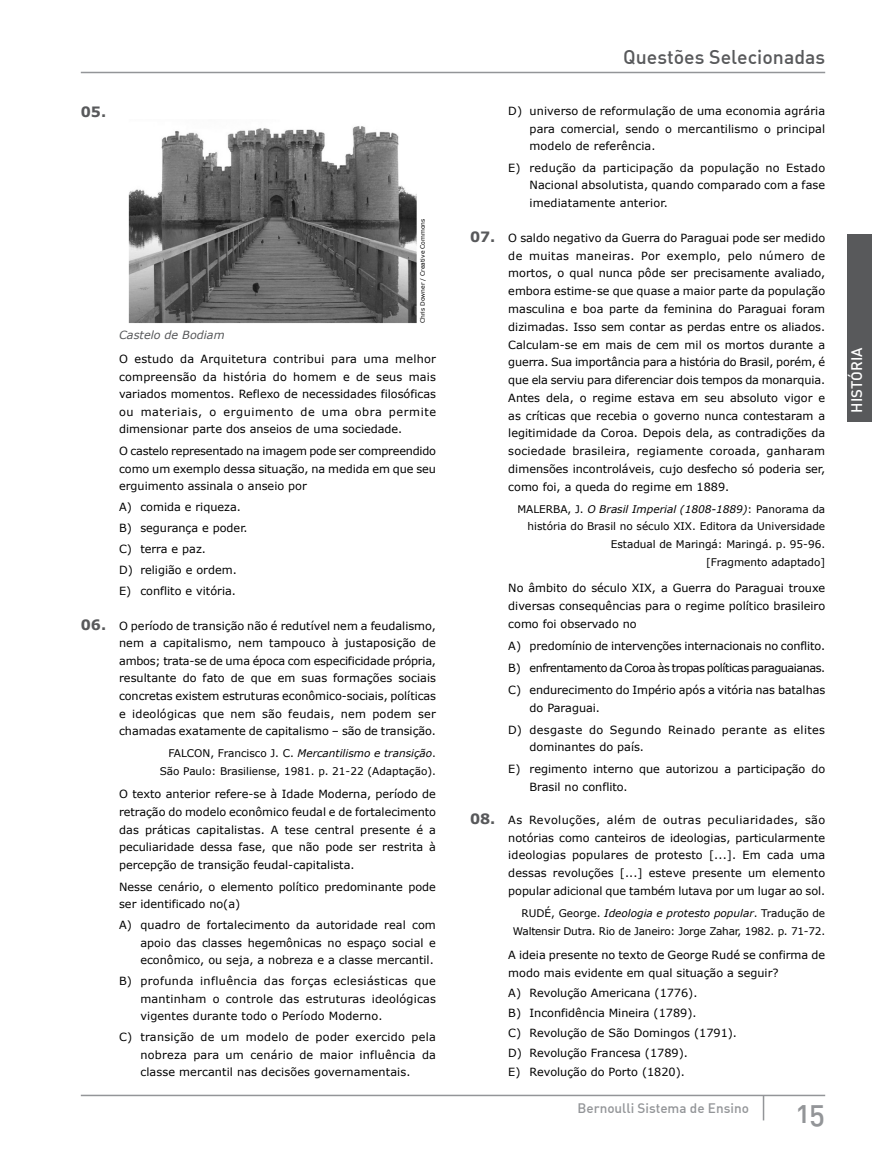
<style>
.page{position:relative;width:872px;height:1170px;background:#fff}
.page>*{position:absolute;margin:0;border:0;box-sizing:border-box;transform-origin:0 0}
.t1{font:500 30px "DIN Alternate";color:#939598}
.t2{font:500 19.5px "DIN Alternate";color:#58595b}
.t3{font:500 15px "DIN";color:#fff}
.t4{font:700 14.25px "Verdana";color:#58595b}
.t5{font:500 13.5px "DIN Alternate";color:#939598}
.t6{font:11.25px/17.7px "Verdana";color:#000;text-align:justify}
.t7{font:11.25px/24px "Verdana";letter-spacing:.02em;color:#000}
.t8{font:11.25px/22px "Verdana";letter-spacing:.03em;color:#000}
.t9{font:10.5px/17.7px "Verdana";color:#000;text-align:right}
.t10{font:10.5px/17.7px "Verdana";letter-spacing:-.02em;color:#000;text-align:right}
.t11{font:6px "Verdana";color:#000}
.s1{font-style:italic;color:#58595b}
.s2{font-weight:700;font-size:14.25px;color:#58595b}
.s3{font-style:italic}
</style>
<div class="page">
<hr style="left:81px;top:72px;width:744px;height:1px;background:#939598">
<hr style="left:762px;top:1095px;width:2px;height:25px;background:#939598">
<hr style="left:81px;top:1094px;width:744px;height:2px;background:#939598">
<div style="left:847px;top:234px;width:25px;height:187px;background:#58595b"></div>
<img style="left:129px;top:126px;width:288px;height:197px">
<p class="t4" style="left:81px;top:102px;width:27px">05.</p>
<p class="t11" style="left:418px;top:323px;width:106px;rotate:-90deg">Chris Downer / Creative Commons</p>
<p class="t7" style="left:119px;top:323px;width:318px"><span class="s1">Castelo de Bodiam<br></span>O estudo da Arquitetura contribui para uma melhor</p>
<p class="t6" style="left:119px;top:367px;width:318px">compreensão da história do homem e de seus mais variados momentos. Reflexo de necessidades filosóficas ou materiais, o erguimento de uma obra permite dimensionar parte dos anseios de uma sociedade.</p>
<p class="t6" style="left:119px;top:442px;width:318px">O castelo representado na imagem pode ser compreendido como um exemplo dessa situação, na medida em que seu erguimento assinala o anseio por</p>
<p class="t6" style="left:119px;top:496px;width:130px;line-height:21px;text-align:left">A) comida e riqueza.<br>B) segurança e poder.<br>C) terra e paz.<br>D) religião e ordem.<br>E) conflito e vitória.</p>
<p class="t6" style="left:119px;top:616px;width:318px;text-indent:-38px"><span class="s2">06.</span> O período de transição não é redutível nem a feudalismo, nem a capitalismo, nem tampouco à justaposição de ambos; trata-se de uma época com especificidade própria, resultante do fato de que em suas formações sociais concretas existem estruturas econômico-sociais, políticas e ideológicas que nem são feudais, nem podem ser chamadas exatamente de capitalismo – são de transição.</p>
<p class="t9" style="left:160px;top:744px;width:278px">FALCON, Francisco J. C. <span class="s3">Mercantilismo e transição</span>.<br>São Paulo: Brasiliense, 1981. p. 21-22 (Adaptação).</p>
<p class="t6" style="left:119px;top:785px;width:318px">O texto anterior refere-se à Idade Moderna, período de retração do modelo econômico feudal e de fortalecimento das práticas capitalistas. A tese central presente é a peculiaridade dessa fase, que não pode ser restrita à percepção de transição feudal-capitalista.</p>
<p class="t6" style="left:119px;top:877px;width:318px">Nesse cenário, o elemento político predominante pode ser identificado no(a)</p>
<p class="t6" style="left:140px;top:915px;width:297px;text-indent:-21px">A) quadro de fortalecimento da autoridade real com apoio das classes hegemônicas no espaço social e econômico, ou seja, a nobreza e a classe mercantil.</p>
<p class="t6" style="left:140px;top:972px;width:297px;text-indent:-21px">B) profunda influência das forças eclesiásticas que mantinham o controle das estruturas ideológicas vigentes durante todo o Período Moderno.</p>
<p class="t6" style="left:140px;top:1028px;width:297px;text-indent:-21px">C) transição de um modelo de poder exercido pela nobreza para um cenário de maior influência da classe mercantil nas decisões governamentais.</p>
<h2 class="t2" style="left:623px;top:44px;width:203px">Questões Selecionadas</h2>
<p class="t6" style="left:529px;top:102px;width:297px;text-indent:-21px">D) universo de reformulação de uma economia agrária para comercial, sendo o mercantilismo o principal modelo de referência.</p>
<p class="t6" style="left:529px;top:158px;width:297px;text-indent:-21px">E) redução da participação da população no Estado Nacional absolutista, quando comparado com a fase imediatamente anterior.</p>
<p class="t6" style="left:508px;top:229px;width:318px;text-indent:-38px"><span class="s2">07.</span> O saldo negativo da Guerra do Paraguai pode ser medido de muitas maneiras. Por exemplo, pelo número de mortos, o qual nunca pôde ser precisamente avaliado, embora estime-se que quase a maior parte da população masculina e boa parte da feminina do Paraguai foram dizimadas. Isso sem contar as perdas entre os aliados.<br>Calculam-se em mais de cem mil os mortos durante a guerra. Sua importância para a história do Brasil, porém, é que ela serviu para diferenciar dois tempos da monarquia.<br>Antes dela, o regime estava em seu absoluto vigor e as críticas que recebia o governo nunca contestaram a legitimidade da Coroa. Depois dela, as contradições da sociedade brasileira, regiamente coroada, ganharam dimensões incontroláveis, cujo desfecho só poderia ser, como foi, a queda do regime em 1889.</p>
<p class="t9" style="left:517px;top:500px;width:309px">MALERBA, J. <span class="s3">O Brasil Imperial (1808-1889)</span>: Panorama da história do Brasil no século XIX. Editora da Universidade Estadual de Maringá: Maringá. p. 95-96.<br>[Fragmento adaptado]</p>
<p class="t6" style="left:508px;top:579px;width:318px">No âmbito do século XIX, a Guerra do Paraguai trouxe diversas consequências para o regime político brasileiro como foi observado no</p>
<p class="t6" style="left:508px;top:634px;width:318px;line-height:22px">A) predomínio de intervenções internacionais no conflito.<br>B) enfrentamento da Coroa às tropas políticas paraguaianas.<br>C) endurecimento do Império após a vitória nas batalhas</p>
<p class="t8" style="left:508px;top:696px;width:318px;text-indent:21px">do Paraguai.<br>D) desgaste do Segundo Reinado perante as elites</p>
<p class="t6" style="left:508px;top:736px;width:318px;line-height:22px;text-indent:21px">dominantes do país.<br>E) regimento interno que autorizou a participação do</p>
<p class="t6" style="left:529px;top:778px;width:100px">Brasil no conflito.</p>
<p class="t6" style="left:508px;top:810px;width:318px;text-indent:-38px"><span class="s2">08.</span> As Revoluções, além de outras peculiaridades, são notórias como canteiros de ideologias, particularmente ideologias populares de protesto [...]. Em cada uma dessas revoluções [...] esteve presente um elemento popular adicional que também lutava por um lugar ao sol.</p>
<p class="t10" style="left:513px;top:904px;width:314px">RUDÉ, George. <span class="s3">Ideologia e protesto popular</span>. Tradução de<br>Waltensir Dutra. Rio de Janeiro: Jorge Zahar, 1982. p. 71-72.</p>
<p class="t6" style="left:508px;top:946px;width:318px">A ideia presente no texto de George Rudé se confirma de modo mais evidente em qual situação a seguir?</p>
<p class="t6" style="left:508px;top:982px;width:230px;line-height:20px;text-align:left">A) Revolução Americana (1776).<br>B) Inconfidência Mineira (1789).<br>C) Revolução de São Domingos (1791).<br>D) Revolução Francesa (1789).<br>E) Revolução do Porto (1820).</p>
<p class="t5" style="left:577px;top:1099px;width:173px">Bernoulli Sistema de Ensino</p>
<p class="t1" style="left:797px;top:1093px;width:30px">15</p>
<h3 class="t3" style="left:847px;top:412px;width:67px;rotate:-90deg">HISTÓRIA</h3>
</div>
